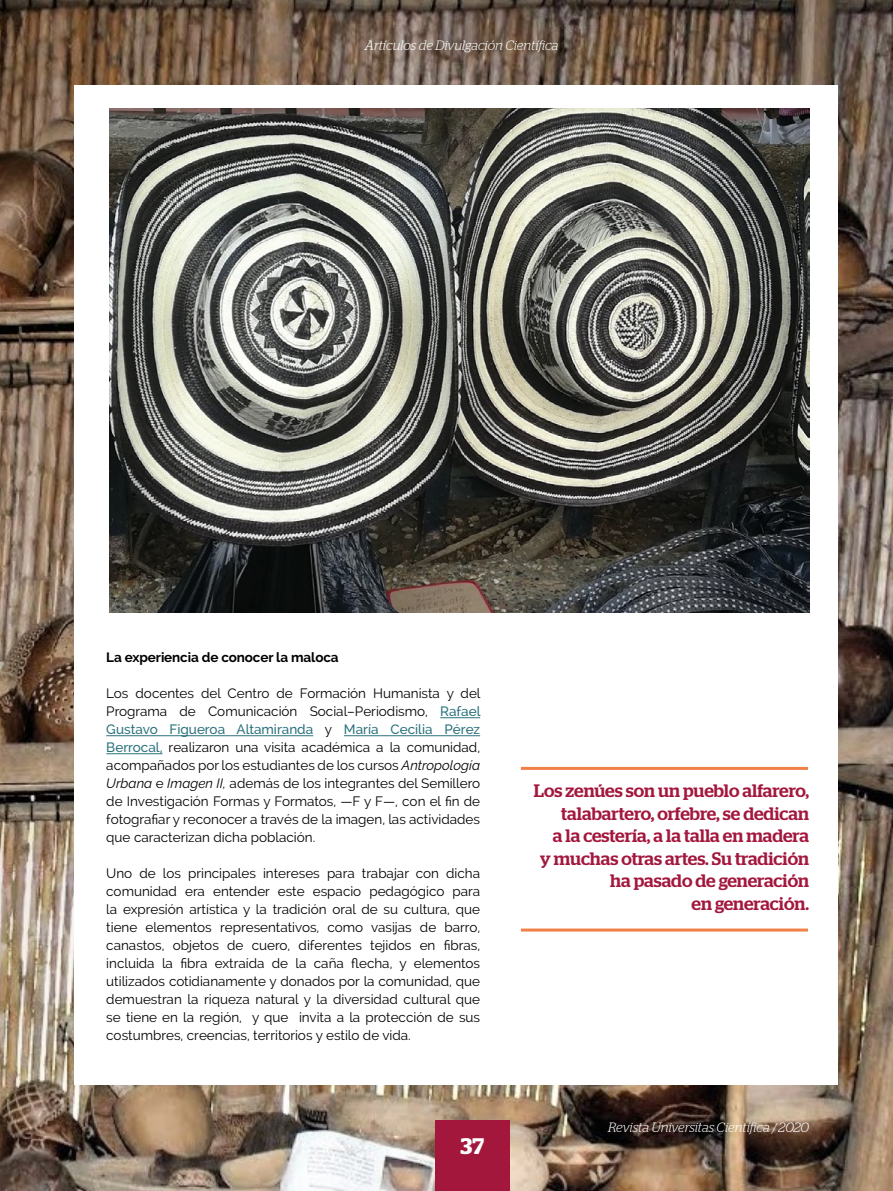
<style>
.page{position:relative;width:893px;height:1191px;background:#fff}
.page>*{position:absolute;margin:0;border:0;box-sizing:border-box;transform-origin:0 0}
.t1{font:600 22.5px "Stag";color:#fff}
.t2{font:500 18px/22.5px "Stag";color:#a3173d;text-align:right}
.t3{font:13.5px/18px "Raleway";color:#000;text-align:justify}
.t4{font:italic 300 13.5px "Stag";letter-spacing:-.005em;color:#fff}
.t5{font:700 13.5px "Raleway";letter-spacing:-.01em;color:#000}
.s1{font-weight:500;color:#2b727e}
.s2{font-style:italic}
</style>
<div class="page">
<img style="left:0;top:0;width:893px;height:1191px">
<div style="left:74px;top:85px;width:764px;height:999px;background:#fff"></div>
<div style="left:435px;top:1120px;width:75px;height:71px;background:#a3173d"></div>
<hr style="left:521px;top:767px;width:287px;height:3px;background:#f08046">
<hr style="left:521px;top:928px;width:287px;height:3px;background:#f08046">
<hr style="left:440px;top:717px;width:40px;height:1px;background:#2b727e">
<hr style="left:106px;top:735px;width:207px;height:1px;background:#2b727e">
<hr style="left:344px;top:735px;width:136px;height:1px;background:#2b727e">
<hr style="left:106px;top:753px;width:57px;height:1px;background:#2b727e">
<img style="left:109px;top:109px;width:700px;height:503px">
<p class="t4" style="left:365px;top:37px;width:195px">Artículos de Divulgación Científica</p>
<p class="t5" style="left:106px;top:650px;width:234px">La experiencia de conocer la maloca</p>
<p class="t3" style="left:106px;top:684px;width:376px">Los docentes del Centro de Formación Humanista y del Programa de Comunicación Social–Periodismo, <span class="s1">Rafael Gustavo Figueroa Altamiranda</span> y <span class="s1">María Cecilia Pérez Berrocal,</span> realizaron una visita académica a la comunidad, acompañados por los estudiantes de los cursos <span class="s2">Antropología Urbana</span> e <span class="s2">Imagen II,</span> además de los integrantes del Semillero de Investigación Formas y Formatos, —F y F—, con el fin de fotografiar y reconocer a través de la imagen, las actividades que caracterizan dicha población.</p>
<p class="t3" style="left:106px;top:864px;width:375px">Uno de los principales intereses para trabajar con dicha comunidad era entender este espacio pedagógico para la expresión artística y la tradición oral de su cultura, que tiene elementos representativos, como vasijas de barro, canastos, objetos de cuero, diferentes tejidos en fibras, incluida la fibra extraída de la caña flecha, y elementos utilizados cotidianamente y donados por la comunidad, que demuestran la riqueza natural y la diversidad cultural que se tiene en la región, y que invita a la protección de sus costumbres, creencias, territorios y estilo de vida.</p>
<h1 class="t1" style="left:461px;top:1132px;width:25px">37</h1>
<h2 class="t2" style="left:534px;top:779px;width:277px">Los zenúes son un pueblo alfarero, talabartero, orfebre, se dedican<br>a la cestería, a la talla en madera<br>y muchas otras artes. Su tradición ha pasado de generación<br>en generación.</h2>
<p class="t4" style="left:608px;top:1119px;width:202px">Revista Universitas Científica / 2020</p>
</div>
